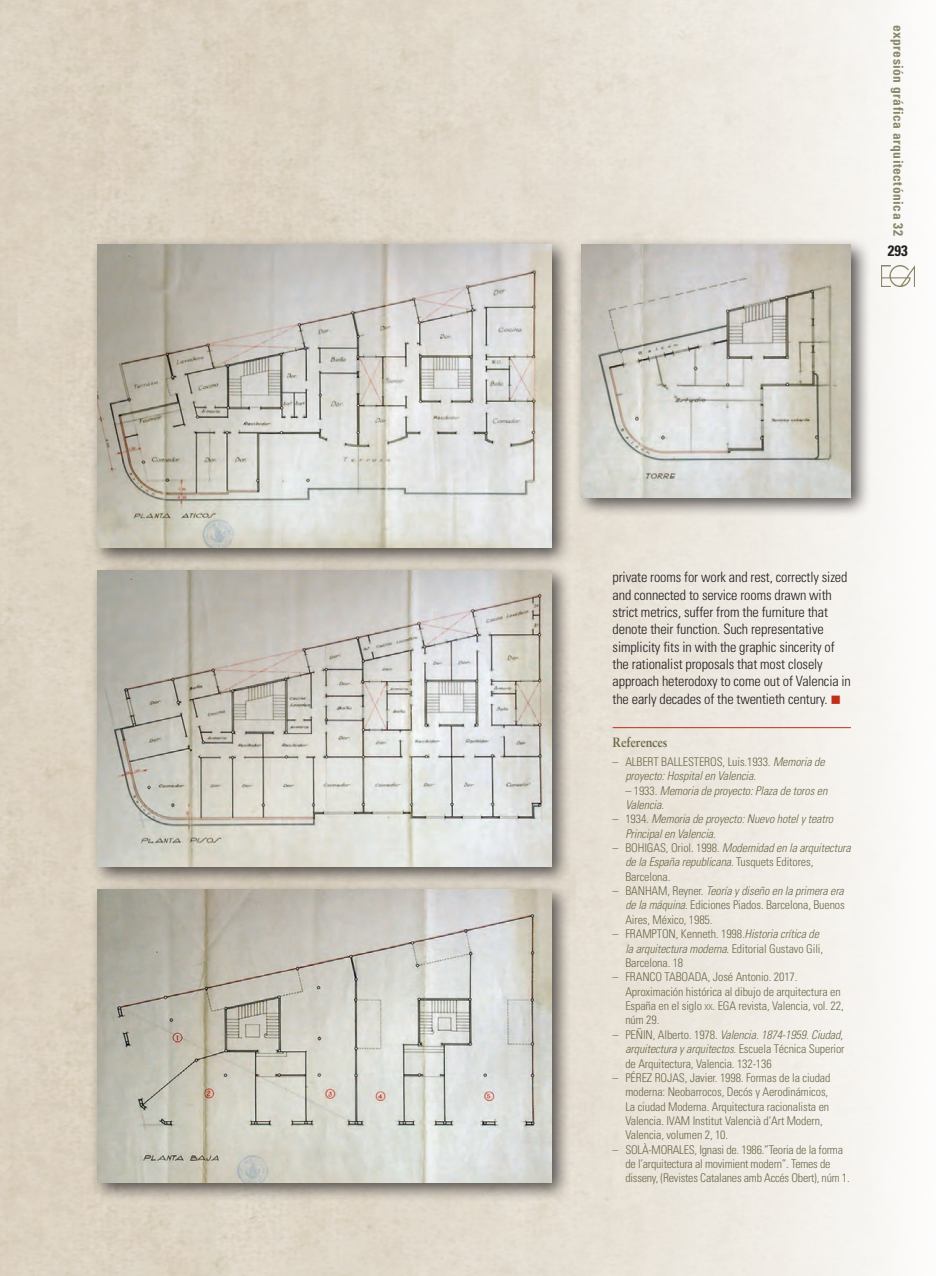
<style>
.page{position:relative;width:936px;height:1276px;background:#fff}
.page>*{position:absolute;margin:0;border:0;box-sizing:border-box;transform-origin:0 0}
.t1{font:700 condensed 15px "Univers";color:#231f20}
.t2{font:300 condensed 14.25px/17.4px "Univers";letter-spacing:-.01em;color:#231f20}
.t3{font:700 condensed 13.5px "Univers";letter-spacing:.035em;color:#8a8768}
.t4{font:700 13.5px "Sabon";color:#6d6a4a;scale:.9 1}
.Footnote_Text{font:300 condensed 12px/14.4px "Univers";letter-spacing:-.01em;color:#6d6a4a}
.Footnote_Text-2{font:italic 300 condensed 12px/14.4px "Univers";letter-spacing:-.01em;color:#6d6a4a}
.s1{color:#c02d19}
.s2{font-style:normal}
.s3{font-style:inherit}
.s4{font-style:italic}
.s5{font-size:8.4px}
</style>
<div class="page">
<img style="left:0;top:0;width:915px;height:1276px">
<hr style="left:612px;top:727px;width:238px;height:1px;background:#c02d19">
<div style="left:573px;top:236px;width:304px;height:289px;background:#231f20;opacity:.75"></div>
<img style="left:582px;top:244px;width:268px;height:253px">
<div style="left:89px;top:236px;width:489px;height:339px;background:#231f20;opacity:.75"></div>
<img style="left:98px;top:244px;width:453px;height:303px">
<div style="left:89px;top:562px;width:489px;height:331px;background:#231f20;opacity:.75"></div>
<img style="left:98px;top:571px;width:453px;height:295px">
<div style="left:89px;top:881px;width:489px;height:328px;background:#231f20;opacity:.75"></div>
<img style="left:98px;top:890px;width:453px;height:292px">
<img style="left:880px;top:265px;width:34px;height:21px">
<p class="t3" style="left:906px;top:25px;width:213px;rotate:90deg">expresión gráfica arquitectónica 32</p>
<p class="t1" style="left:887px;top:242px;width:21px">293</p>
<p class="t2" style="left:612px;top:568px;width:240px">private rooms for work and rest, correctly sized and connected to service rooms drawn with strict metrics, suffer from the furniture that denote their function. Such representative simplicity fits in with the graphic sincerity of the rationalist proposals that most closely approach heterodoxy to come out of Valencia in the early decades of the twentieth century. <span class="s1">■</span></p>
<p class="t4" style="left:612px;top:734px;width:63px">References</p>
<p class="Footnote_Text" style="left:612px;top:754px;width:26px">– Albert</p>
<p class="Footnote_Text" style="left:661px;top:754px;width:13px">Ballesteros</p>
<p class="Footnote_Text-2" style="left:625px;top:754px;width:201px;text-indent:97px"><span class="s2">,</span> <span class="s2">Luis</span><span class="s2">.</span><span class="s2">1933.</span> Memoria de proyecto: Hospital en Valencia<span class="s2">.</span></p>
<p class="Footnote_Text-2" style="left:625px;top:783px;width:203px"><span class="s2">– 1933.</span> Memoria de proyecto: Plaza de toros en<br>Valencia<span class="s2">.</span></p>
<p class="Footnote_Text-2" style="left:625px;top:812px;width:209px;text-indent:-13px"><span class="s2">– 1934.</span> Memoria de proyecto: Nuevo hotel y teatro<br>Principal en Valencia<span class="s2">.</span></p>
<p class="Footnote_Text" style="left:612px;top:840px;width:26px">– Bohigas</p>
<p class="Footnote_Text-2" style="left:625px;top:840px;width:227px;text-indent:41px"><span class="s2">,</span> <span class="s2">Oriol</span><span class="s2">.</span> <span class="s2">1998.</span> Modernidad en la arquitectura de la España republicana<span class="s2">. Tusquets Editores,<br>Barcelona.</span></p>
<p class="Footnote_Text" style="left:612px;top:883px;width:27px">– Banham</p>
<p class="Footnote_Text" style="left:625px;top:883px;width:221px;text-align:justify;text-indent:42px"><span class="s3">,</span> Reyner<span class="s3">.</span> <span class="s4">Teoría y diseño en la primera era de la máquina</span>. Ediciones Piados. Barcelona, Buenos Aires, México, 1985.</p>
<p class="Footnote_Text" style="left:612px;top:926px;width:25px">– Frampton</p>
<p class="Footnote_Text" style="left:625px;top:926px;width:199px;text-indent:50px"><span class="s3">,</span> Kenneth<span class="s3">.</span> 1998.<span class="s4">Historia crítica de la arquitectura moderna</span>. Editorial Gustavo Gili,<br>Barcelona. 18</p>
<p class="Footnote_Text" style="left:612px;top:970px;width:25px">– Franco</p>
<p class="Footnote_Text" style="left:664px;top:970px;width:13px">Taboada</p>
<p class="Footnote_Text" style="left:625px;top:970px;width:220px;text-indent:82px"><span class="s3">,</span> José Antonio. 2017.<br>Aproximación histórica al dibujo de arquitectura en España en el siglo <span class="s5">xx</span>. EGA revista, Valencia, vol. 22, núm 29.</p>
<p class="Footnote_Text" style="left:625px;top:1027px;width:221px;text-indent:-13px">– Peñin <span class="s3">,</span> Alberto. 1978. <span class="s4">Valencia. 1874-1959. Ciudad, arquitectura y arquitectos</span>. Escuela Técnica Superior de Arquitectura, Valencia. 132-136</p>
<p class="Footnote_Text" style="left:612px;top:1070px;width:55px">– Pérez Rojas</p>
<p class="Footnote_Text" style="left:625px;top:1070px;width:206px;text-indent:59px"><span class="s3">,</span> Javier. 1998. Formas de la ciudad moderna: Neobarrocos, Decós y Aerodinámicos, La ciudad Moderna. Arquitectura racionalista en Valencia. IVAM Institut Valencià d’Art Modern, Valencia, volumen 2, 10.</p>
<p class="Footnote_Text" style="left:612px;top:1142px;width:55px">– Solà-Morales</p>
<p class="Footnote_Text" style="left:625px;top:1142px;width:226px;text-indent:69px"><span class="s3">,</span> Ignasi de. 1986.”Teoria de la forma de l’arquitectura al movimient modern”. Temes de disseny, (Revistes Catalanes amb Accés Obert), núm 1.</p>
</div>
